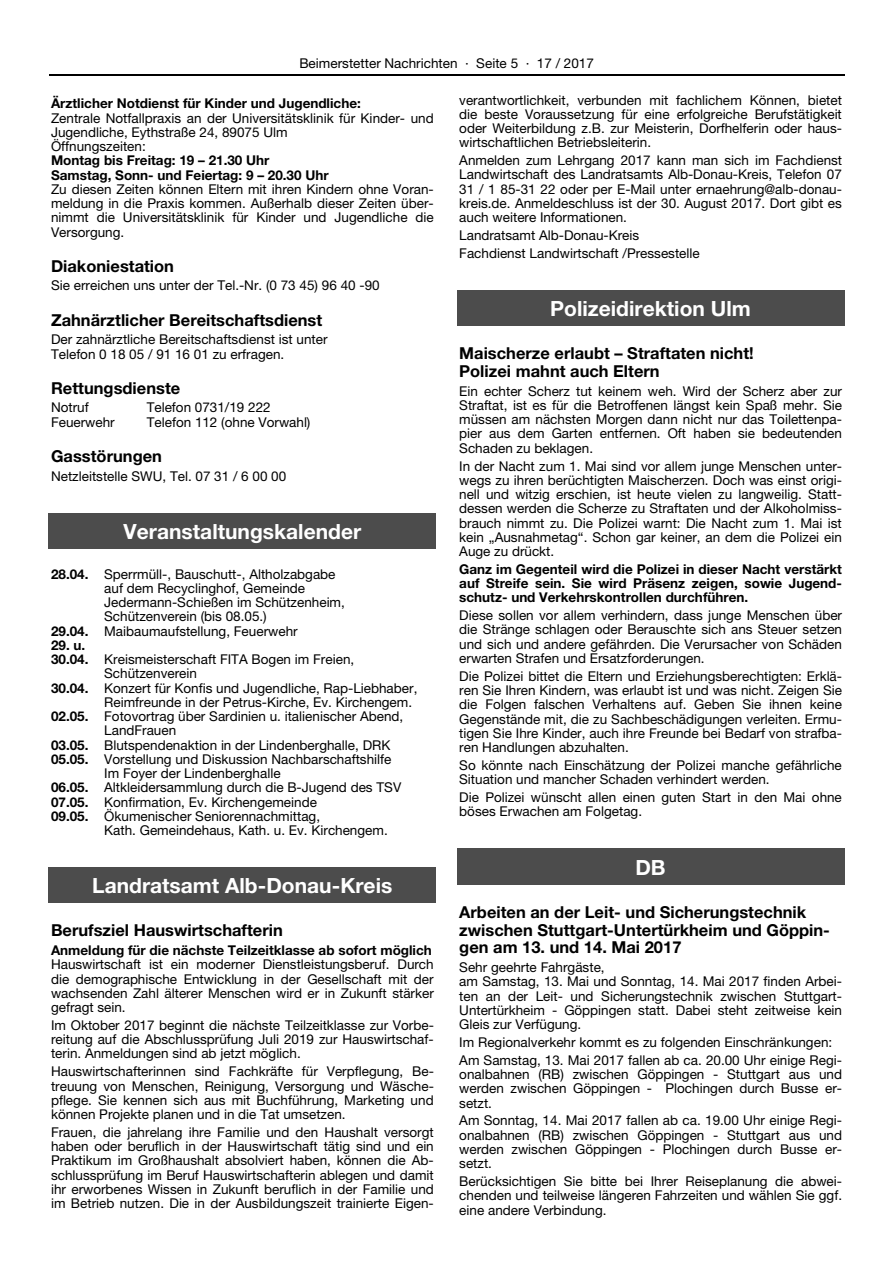
<style>
.page{position:relative;width:893px;height:1263px;background:#fff}
.page>*{position:absolute;margin:0;border:0;box-sizing:border-box;transform-origin:0 0}
.t1{font:700 21px "Helvetica Neue LT Pro";color:#fff}
.t2{font:700 16.5px/18px "Helvetica Neue LT Pro";color:#000}
.t3{font:13.5px/14.2px "Helvetica Neue LT Pro";color:#000;text-align:justify}
.t4{font:700 13.5px/14.2px "Helvetica Neue LT Pro";color:#000}
.s1{font-weight:700}
</style>
<div class="page">
<hr style="left:49px;top:74px;width:795px;height:1px;background:#000">
<div style="left:49px;top:512px;width:387px;height:37px;background:#4c4c4c"></div>
<div style="left:49px;top:867px;width:387px;height:37px;background:#4c4c4c"></div>
<div style="left:457px;top:290px;width:387px;height:37px;background:#4c4c4c"></div>
<div style="left:457px;top:848px;width:387px;height:37px;background:#4c4c4c"></div>
<p class="t3" style="left:299px;top:56px;width:296px">Beimerstetter Nachrichten · Seite 5 · 17 / 2017</p>
<p class="t4" style="left:51px;top:95px;width:311px">Ärztlicher Notdienst für Kinder und Jugendliche:</p>
<p class="t3" style="left:51px;top:110px;width:384px;text-align:left">Zentrale Notfallpraxis an der Universitätsklinik für Kinder- und<br>Jugendliche, Eythstraße 24, 89075 Ulm<br>Öffnungszeiten:</p>
<p class="t4" style="left:51px;top:153px;width:279px">Montag bis Freitag: 19 – 21.30 Uhr<br>Samstag, Sonn- und Feiertag: 9 – 20.30 Uhr</p>
<p class="t3" style="left:51px;top:182px;width:384px">Zu diesen Zeiten können Eltern mit ihren Kindern ohne Voran&shy;meldung in die Praxis kommen. Außerhalb dieser Zeiten über&shy;nimmt die Universitätsklinik für Kinder und Jugendliche die Versorgung.</p>
<p class="t2" style="left:51px;top:256px;width:125px">Diakoniestation</p>
<p class="t3" style="left:51px;top:278px;width:330px">Sie erreichen uns unter der Tel.-Nr. (0 73 45) 96 40 -90</p>
<p class="t2" style="left:51px;top:310px;width:273px">Zahnärztlicher Bereitschaftsdienst</p>
<p class="t3" style="left:51px;top:332px;width:278px">Der zahnärztliche Bereitschaftsdienst ist unter<br>Telefon 0 18 05 / 91 16 01 zu erfragen.</p>
<p class="t2" style="left:51px;top:378px;width:131px">Rettungsdienste</p>
<p class="t3" style="left:51px;top:400px;width:39px">Notruf</p>
<p class="t3" style="left:147px;top:400px;width:126px">Telefon 0731/19 222</p>
<p class="t3" style="left:51px;top:414px;width:65px">Feuerwehr</p>
<p class="t3" style="left:147px;top:414px;width:165px">Telefon 112 (ohne Vorwahl)</p>
<p class="t2" style="left:51px;top:446px;width:112px">Gasstörungen</p>
<p class="t3" style="left:51px;top:468px;width:237px">Netzleitstelle SWU, Tel. 07 31 / 6 00 00</p>
<p class="t3" style="left:459px;top:92px;width:384px">verantwortlichkeit, verbunden mit fachlichem Können, bietet die beste Voraussetzung für eine erfolgreiche Berufstätigkeit oder Weiterbildung z.B. zur Meisterin, Dorfhelferin oder haus&shy;wirtschaftlichen Betriebsleiterin.</p>
<p class="t3" style="left:459px;top:153px;width:384px">Anmelden zum Lehrgang 2017 kann man sich im Fachdienst Landwirtschaft des Landratsamts Alb-Donau-Kreis, Telefon 07<br>31 / 1 85-31 22 oder per E-Mail unter ernaehrung@alb-donau&shy;kreis.de. Anmeldeschluss ist der 30. August 2017. Dort gibt es auch weitere Informationen.</p>
<p class="t3" style="left:459px;top:226px;width:242px;line-height:17.9px">Landratsamt Alb-Donau-Kreis<br>Fachdienst Landwirtschaft /Pressestelle</p>
<h1 class="t1" style="left:550px;top:295px;width:202px">Polizeidirektion Ulm</h1>
<p class="t2" style="left:459px;top:344px;width:296px">Maischerze erlaubt – Straftaten nicht!<br>Polizei mahnt auch Eltern</p>
<p class="t3" style="left:459px;top:383px;width:384px">Ein echter Scherz tut keinem weh. Wird der Scherz aber zur Straftat, ist es für die Betroffenen längst kein Spaß mehr. Sie müssen am nächsten Morgen dann nicht nur das Toilettenpa&shy;pier aus dem Garten entfernen. Oft haben sie bedeutenden Schaden zu beklagen.</p>
<p class="t3" style="left:459px;top:458px;width:384px">In der Nacht zum 1. Mai sind vor allem junge Menschen unter&shy;wegs zu ihren berüchtigten Maischerzen. Doch was einst origi&shy;nell und witzig erschien, ist heute vielen zu langweilig. Statt&shy;dessen werden die Scherze zu Straftaten und der Alkoholmiss&shy;brauch nimmt zu. Die Polizei warnt: Die Nacht zum 1. Mai ist kein „Ausnahmetag“. Schon gar keiner, an dem die Polizei ein Auge zu drückt.</p>
<p class="t4" style="left:459px;top:562px;width:384px;text-align:justify">Ganz im Gegenteil wird die Polizei in dieser Nacht verstärkt auf Streife sein. Sie wird Präsenz zeigen, sowie Jugend&shy;schutz- und Verkehrskontrollen durchführen.</p>
<p class="t3" style="left:459px;top:608px;width:384px">Diese sollen vor allem verhindern, dass junge Menschen über die Stränge schlagen oder Berauschte sich ans Steuer setzen und sich und andere gefährden. Die Verursacher von Schäden erwarten Strafen und Ersatzforderungen.</p>
<p class="t3" style="left:459px;top:669px;width:384px">Die Polizei bittet die Eltern und Erziehungsberechtigten: Erklä&shy;ren Sie Ihren Kindern, was erlaubt ist und was nicht. Zeigen Sie die Folgen falschen Verhaltens auf. Geben Sie ihnen keine Gegenstände mit, die zu Sachbeschädigungen verleiten. Ermu&shy;tigen Sie Ihre Kinder, auch ihre Freunde bei Bedarf von strafba&shy;ren Handlungen abzuhalten.</p>
<p class="t3" style="left:459px;top:758px;width:384px">So könnte nach Einschätzung der Polizei manche gefährliche<br>Situation und mancher Schaden verhindert werden.</p>
<p class="t3" style="left:459px;top:790px;width:384px">Die Polizei wünscht allen einen guten Start in den Mai ohne böses Erwachen am Folgetag.</p>
<h1 class="t1" style="left:124px;top:518px;width:239px">Veranstaltungskalender</h1>
<p class="t3" style="left:51px;top:566px;width:286px"><span class="s1">28.04.</span> Sperrmüll-, Bauschutt-, Altholzabgabe</p>
<p class="t3" style="left:104px;top:581px;width:202px">auf dem Recyclinghof, Gemeinde</p>
<p class="t3" style="left:104px;top:595px;width:242px">Jedermann-Schießen im Schützenheim,</p>
<p class="t3" style="left:104px;top:609px;width:164px">Schützenverein (bis 08.05.)</p>
<p class="t3" style="left:51px;top:624px;width:248px"><span class="s1">29.04.</span> Maibaumaufstellung, Feuerwehr</p>
<p class="t4" style="left:51px;top:638px;width:36px">29. u.</p>
<p class="t3" style="left:51px;top:652px;width:305px"><span class="s1">30.04.</span> Kreismeisterschaft FITA Bogen im Freien,</p>
<p class="t3" style="left:104px;top:666px;width:94px">Schützenverein</p>
<p class="t3" style="left:51px;top:680px;width:368px"><span class="s1">30.04.</span> Konzert für Konfis und Jugendliche, Rap-Liebhaber,</p>
<p class="t3" style="left:104px;top:695px;width:309px">Reimfreunde in der Petrus-Kirche, Ev. Kirchengem.</p>
<p class="t3" style="left:51px;top:709px;width:354px"><span class="s1">02.05.</span> Fotovortrag über Sardinien u. italienischer Abend,</p>
<p class="t3" style="left:104px;top:723px;width:74px">LandFrauen</p>
<p class="t3" style="left:51px;top:737px;width:341px"><span class="s1">03.05.</span> Blutspendenaktion in der Lindenberghalle, DRK</p>
<p class="t3" style="left:51px;top:752px;width:342px"><span class="s1">05.05.</span> Vorstellung und Diskussion Nachbarschaftshilfe</p>
<p class="t3" style="left:104px;top:766px;width:178px">Im Foyer der Lindenberghalle</p>
<p class="t3" style="left:51px;top:780px;width:352px"><span class="s1">06.05.</span> Altkleidersammlung durch die B-Jugend des TSV</p>
<p class="t3" style="left:51px;top:794px;width:267px"><span class="s1">07.05.</span> Konfirmation, Ev. Kirchengemeinde</p>
<p class="t3" style="left:51px;top:809px;width:271px"><span class="s1">09.05.</span> Ökumenischer Seniorennachmittag,</p>
<p class="t3" style="left:104px;top:823px;width:285px">Kath. Gemeindehaus, Kath. u. Ev. Kirchengem.</p>
<h1 class="t1" style="left:92px;top:873px;width:302px">Landratsamt Alb-Donau-Kreis</h1>
<p class="t2" style="left:51px;top:921px;width:233px">Berufsziel Hauswirtschafterin</p>
<p class="t4" style="left:51px;top:943px;width:382px">Anmeldung für die nächste Teilzeitklasse ab sofort möglich</p>
<p class="t3" style="left:51px;top:957px;width:384px">Hauswirtschaft ist ein moderner Dienstleistungsberuf. Durch die demographische Entwicklung in der Gesellschaft mit der wachsenden Zahl älterer Menschen wird er in Zukunft stärker gefragt sein.</p>
<p class="t3" style="left:51px;top:1018px;width:384px">Im Oktober 2017 beginnt die nächste Teilzeitklasse zur Vorbe&shy;reitung auf die Abschlussprüfung Juli 2019 zur Hauswirtschaf&shy;terin. Anmeldungen sind ab jetzt möglich.</p>
<p class="t3" style="left:51px;top:1064px;width:384px">Hauswirtschafterinnen sind Fachkräfte für Verpflegung, Be&shy;treuung von Menschen, Reinigung, Versorgung und Wäsche&shy;pflege. Sie kennen sich aus mit Buchführung, Marketing und können Projekte planen und in die Tat umsetzen.</p>
<p class="t3" style="left:51px;top:1125px;width:384px">Frauen, die jahrelang ihre Familie und den Haushalt versorgt haben oder beruflich in der Hauswirtschaft tätig sind und ein Praktikum im Großhaushalt absolviert haben, können die Ab&shy;schlussprüfung im Beruf Hauswirtschafterin ablegen und damit ihr erworbenes Wissen in Zukunft beruflich in der Familie und im Betrieb nutzen. Die in der Ausbildungszeit trainierte Eigen-</p>
<h1 class="t1" style="left:635px;top:854px;width:32px">DB</h1>
<p class="t2" style="left:459px;top:902px;width:372px">Arbeiten an der Leit- und Sicherungstechnik zwischen Stuttgart-Untertürkheim und Göppin&shy;gen am 13. und 14. Mai 2017</p>
<p class="t3" style="left:459px;top:960px;width:384px;text-align:left">Sehr geehrte Fahrgäste,<br>am Samstag, 13. Mai und Sonntag, 14. Mai 2017 finden Arbei&shy;ten an der Leit- und Sicherungstechnik zwischen Stuttgart-Untertürkheim - Göppingen statt. Dabei steht zeitweise kein Gleis zur Verfügung.</p>
<p class="t3" style="left:459px;top:1033px;width:384px;line-height:17.9px">Im Regionalverkehr kommt es zu folgenden Einschränkungen:<br>Am Samstag, 13. Mai 2017 fallen ab ca. 20.00 Uhr einige Regi-</p>
<p class="t3" style="left:459px;top:1067px;width:384px">onalbahnen (RB) zwischen Göppingen - Stuttgart aus und werden zwischen Göppingen - Plochingen durch Busse er&shy;setzt.</p>
<p class="t3" style="left:459px;top:1113px;width:384px">Am Sonntag, 14. Mai 2017 fallen ab ca. 19.00 Uhr einige Regi&shy;onalbahnen (RB) zwischen Göppingen - Stuttgart aus und werden zwischen Göppingen - Plochingen durch Busse er&shy;setzt.</p>
<p class="t3" style="left:459px;top:1174px;width:384px">Berücksichtigen Sie bitte bei Ihrer Reiseplanung die abwei&shy;chenden und teilweise längeren Fahrzeiten und wählen Sie ggf. eine andere Verbindung.</p>
</div>
